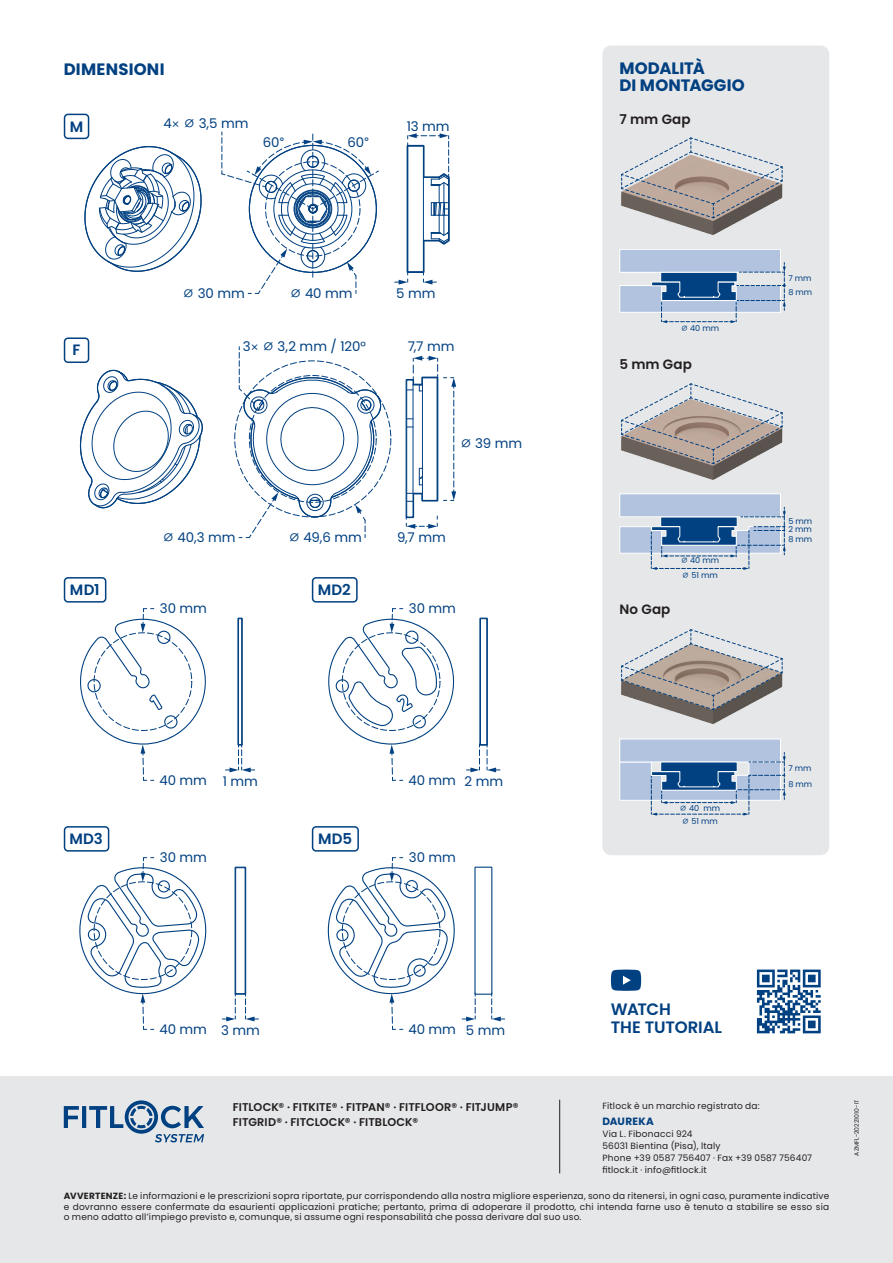
<style>
.page{position:relative;width:893px;height:1263px;background:#fff}
.page>*{position:absolute;margin:0;border:0;box-sizing:border-box;transform-origin:0 0}
.t1{font:700 16.5px/16.5px "Poppins";letter-spacing:.01em;color:#014081}
.t2{font:600 16.5px/18px "Poppins";letter-spacing:-.01em;color:#014081}
.t3{font:600 15px "Poppins";letter-spacing:.005em;color:#014081}
.t4{font:600 13.5px "Poppins";letter-spacing:.01em;color:#231f20}
.t5{font:13.35px "Poppins";letter-spacing:-.005em;color:#014081}
.t6{font:600 11.25px/14.2px "Poppins";letter-spacing:.005em;color:#231f20}
.t7{font:700 10.5px "Poppins";letter-spacing:.03em;color:#014081}
.t8{font:9px/12px "Poppins";letter-spacing:.02em;color:#231f20}
.t9{font:8.1px/13.8px "Poppins";color:#014081}
.t10{font:6px "Poppins";letter-spacing:.015em;color:#231f20}
.s1{font-weight:700}
</style>
<div class="page">
<div style="left:0;top:1076px;width:893px;height:187px;background:#e6e7e9"></div>
<svg style="left:64px;top:1100px;width:140px;height:42px"></svg>
<hr style="left:559px;top:1100px;width:1px;height:73px;background:#231f20">
<svg style="left:611px;top:969px;width:30px;height:22px"></svg>
<svg style="left:757px;top:969px;width:64px;height:64px"></svg>
<div style="left:64px;top:114px;width:25px;height:25px;border:2px solid #014081;border-radius:4px"></div>
<svg style="left:84px;top:146px;width:118px;height:126px"></svg>
<svg style="left:395px;top:133px;width:55px;height:152px"></svg>
<div style="left:64px;top:337px;width:25px;height:26px;border:2px solid #014081;border-radius:4px"></div>
<svg style="left:79px;top:369px;width:124px;height:140px"></svg>
<svg style="left:406px;top:356px;width:50px;height:173px"></svg>
<div style="left:64px;top:577px;width:42px;height:26px;border:2px solid #014081;border-radius:4px"></div>
<svg style="left:226px;top:618px;width:29px;height:154px"></svg>
<svg style="left:80px;top:608px;width:126px;height:173px"></svg>
<div style="left:312px;top:577px;width:46px;height:26px;border:2px solid #014081;border-radius:4px"></div>
<svg style="left:328px;top:608px;width:172px;height:173px"></svg>
<div style="left:64px;top:826px;width:45px;height:26px;border:2px solid #014081;border-radius:4px"></div>
<svg style="left:222px;top:867px;width:36px;height:154px"></svg>
<svg style="left:79px;top:857px;width:128px;height:173px"></svg>
<div style="left:312px;top:826px;width:47px;height:26px;border:2px solid #014081;border-radius:4px"></div>
<svg style="left:327px;top:857px;width:178px;height:173px"></svg>
<div style="left:602px;top:45px;width:227px;height:810px;background:#e6e7e9;border-radius:9px"></div>
<img style="left:663px;top:219px;width:80px;height:16px">
<svg style="left:621px;top:138px;width:162px;height:81px"></svg>
<div style="left:620px;top:249px;width:160px;height:23px;background:#b1c3de"></div>
<div style="left:619px;top:249px;width:162px;height:24px;border:1px solid #fff"></div>
<svg style="left:619px;top:263px;width:167px;height:60px"></svg>
<img style="left:666px;top:465px;width:75px;height:15px">
<svg style="left:621px;top:383px;width:162px;height:82px"></svg>
<div style="left:620px;top:494px;width:160px;height:23px;background:#b1c3de"></div>
<div style="left:619px;top:493px;width:162px;height:24px;border:1px solid #fff"></div>
<svg style="left:619px;top:507px;width:167px;height:63px"></svg>
<img style="left:669px;top:710px;width:70px;height:14px">
<svg style="left:621px;top:629px;width:162px;height:81px"></svg>
<div style="left:620px;top:739px;width:160px;height:23px;background:#b1c3de"></div>
<div style="left:619px;top:739px;width:162px;height:23px;border:1px solid #fff"></div>
<svg style="left:619px;top:752px;width:167px;height:64px"></svg>
<svg style="left:221px;top:132px;width:158px;height:162px"></svg>
<svg style="left:238px;top:346px;width:146px;height:192px"></svg>
<h1 class="t1" style="left:64px;top:61px;width:102px">DIMENSIONI</h1>
<h2 class="t3" style="left:70px;top:118px;width:15px">M</h2>
<h3 class="t5" style="left:163px;top:116px;width:87px">4 ⌀ 3,5 mm</h3>
<h3 class="t5" style="left:407px;top:119px;width:44px">13 mm</h3>
<h3 class="t5" style="left:263px;top:135px;width:18px">60</h3>
<h3 class="t5" style="left:347px;top:135px;width:18px">60</h3>
<h3 class="t5" style="left:183px;top:285px;width:63px">⌀ 30 mm</h3>
<h3 class="t5" style="left:290px;top:285px;width:64px">⌀ 40 mm</h3>
<h3 class="t5" style="left:396px;top:286px;width:41px">5 mm</h3>
<h3 class="t5" style="left:243px;top:338px;width:125px">3 ⌀ 3,2 mm / 120°</h3>
<h2 class="t3" style="left:73px;top:341px;width:9px">F</h2>
<h3 class="t5" style="left:408px;top:338px;width:48px">7,7 mm</h3>
<h2 class="t3" style="left:70px;top:581px;width:31px">MD1</h2>
<h3 class="t5" style="left:460px;top:435px;width:63px">⌀ 39 mm</h3>
<h3 class="t5" style="left:163px;top:530px;width:74px">⌀ 40,3 mm</h3>
<h3 class="t5" style="left:289px;top:530px;width:75px">⌀ 49,6 mm</h3>
<h3 class="t5" style="left:397px;top:530px;width:50px">9,7 mm</h3>
<h2 class="t3" style="left:318px;top:581px;width:34px">MD2</h2>
<h3 class="t5" style="left:160px;top:601px;width:49px">30 mm</h3>
<h3 class="t5" style="left:409px;top:601px;width:49px">30 mm</h3>
<h1 class="t1" style="left:619px;top:60px;width:127px">MODALITÀ<br>DI MONTAGGIO</h1>
<h3 class="t4" style="left:619px;top:112px;width:73px">7 mm Gap</h3>
<p class="t9" style="left:681px;top:322px;width:40px">⌀ 40 mm</p>
<h3 class="t4" style="left:619px;top:357px;width:74px">5 mm Gap</h3>
<h3 class="t4" style="left:619px;top:601px;width:53px">No Gap</h3>
<p class="t9" style="left:681px;top:553px;width:40px;line-height:14.9px">⌀ 40 mm ⌀ 51 mm</p>
<p class="t9" style="left:788px;top:272px;width:25px">7 mm<br>8 mm</p>
<p class="t9" style="left:788px;top:515px;width:25px">5 mm</p>
<p class="t9" style="left:788px;top:524px;width:25px;line-height:9.6px">2 mm<br>8 mm</p>
<h2 class="t3" style="left:70px;top:830px;width:35px">MD3</h2>
<h3 class="t5" style="left:159px;top:772px;width:100px">40 mm 1 mm</h3>
<h3 class="t5" style="left:160px;top:850px;width:49px">30 mm</h3>
<h2 class="t3" style="left:318px;top:830px;width:36px">MD5</h2>
<h3 class="t5" style="left:408px;top:772px;width:96px">40 mm 2 mm</h3>
<h3 class="t5" style="left:409px;top:850px;width:49px">30 mm</h3>
<p class="t9" style="left:680px;top:802px;width:42px;line-height:12.6px">⌀ 40 mm ⌀ 51 mm</p>
<p class="t9" style="left:788px;top:761px;width:25px">7 mm</p>
<p class="t9" style="left:788px;top:777px;width:25px">8 mm</p>
<h3 class="t5" style="left:159px;top:1021px;width:102px">40 mm 3 mm</h3>
<h3 class="t5" style="left:408px;top:1021px;width:98px">40 mm 5 mm</h3>
<h1 class="t2" style="left:611px;top:1001px;width:113px">WATCH<br>THE TUTORIAL</h1>
<p class="t6" style="left:233px;top:1100px;width:287px">FITLOCK® · FITKITE® · FITPAN® · FITFLOOR® · FITJUMP®<br>FITGRID® · FITCLOCK® · FITBLOCK®</p>
<p class="t8" style="left:602px;top:1100px;width:159px">Fitlock è un marchio registrato da:</p>
<p class="t7" style="left:602px;top:1115px;width:53px">DAUREKA</p>
<p class="t8" style="left:602px;top:1128px;width:211px">Via L. Fibonacci 924<br>56031 Bientina (Pisa), ltaly<br>Phone +39 0587 756407 · Fax +39 0587 756407 fitlock.it · info@fitlock.it</p>
<p class="t8" style="left:64px;top:1190px;width:767px;line-height:10.8px;text-align:justify"><span class="s1">AVVERTENZE:</span> Le informazioni e le prescrizioni sopra riportate, pur corrispondendo alla nostra migliore esperienza, sono da ritenersi, in ogni caso, puramente indicative e dovranno essere confermate da esaurienti applicazioni pratiche; pertanto, prima di adoperare il prodotto, chi intenda farne uso è tenuto a stabilire se esso sia o meno adatto all’impiego previsto e, comunque, si assume ogni responsabilità che possa derivare dal suo uso.</p>
<p class="t10" style="left:853px;top:1155px;width:57px;rotate:-90deg">AZMFL-20221010-IT</p>
</div>
